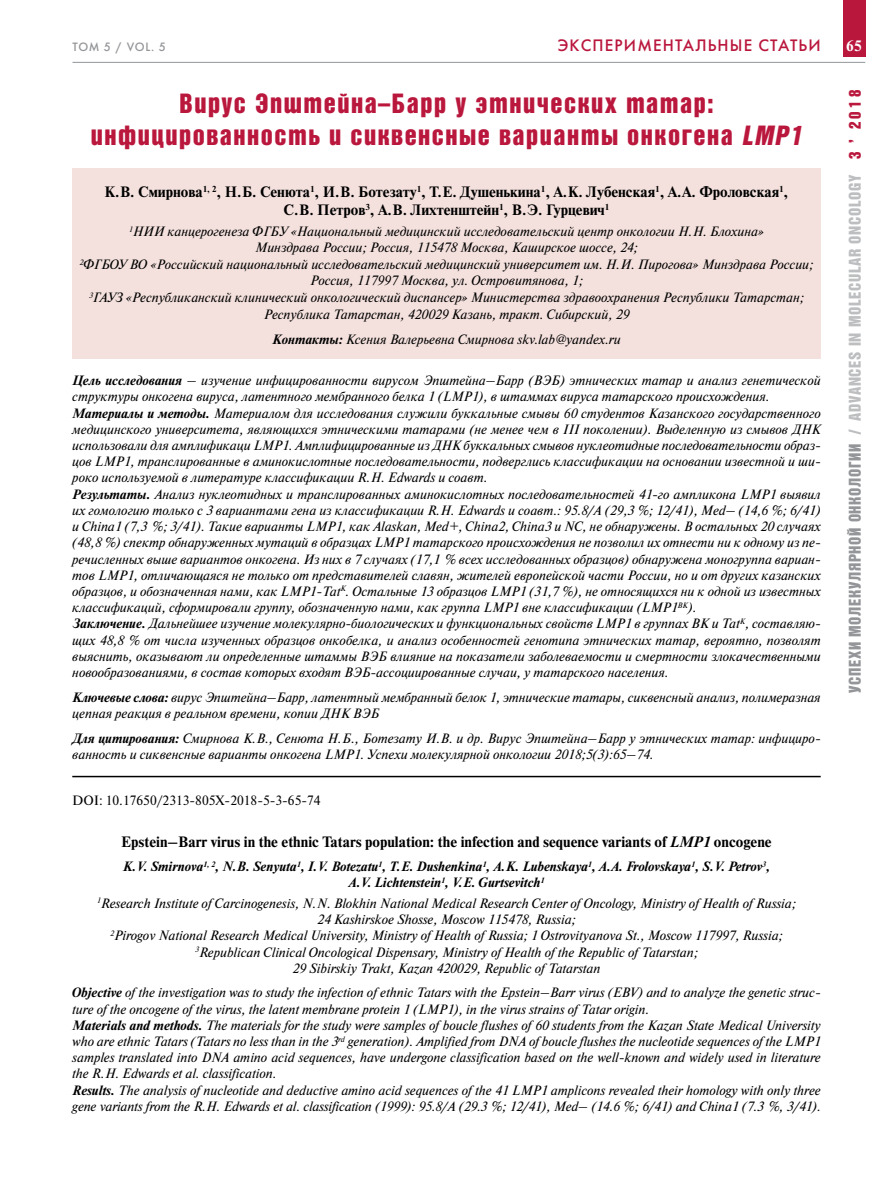
<style>
.page{position:relative;width:893px;height:1191px;background:#fff}
.page>*{position:absolute;margin:0;border:0;box-sizing:border-box;transform-origin:0 0}
.t1{font:27px/32.4px "Bastion Kontrast Alt C";letter-spacing:.055em;color:#ba173d;text-align:center}
.t2{font:16.5px "Bastion Kontrast Alt C";letter-spacing:.04em;color:#bcbec0}
.t3{font:16.5px "Futuris C";letter-spacing:.07em;color:#ba173d}
.t4{font:16.5px "Bastion Kontrast Alt C";color:#ba173d}
.t5{font:700 15px/18px "Newton C";color:#000;text-align:center}
.t6{font:700 15px "Newton C";color:#fff}
.t7{font:italic 13.5px/16.2px "Newton C";color:#000}
.t8{font:italic 700 13.5px/16.2px "Newton C";color:#000;text-align:center}
.t9{font:13.5px "Newton C";color:#000}
.t10{font:12px "Futuris C";letter-spacing:.045em;color:#939598}
.s1{font-style:italic}
.s2{font-weight:700}
.s3{color:#939598}
.s4{color:#ba173d}
</style>
<div class="page">
<div style="left:843px;top:0;width:22px;height:57px;background:#ba173d"></div>
<hr style="left:72px;top:62px;width:793px;height:1px;background:#939598">
<div style="left:72px;top:168px;width:748px;height:190px;background:#f4e1dd"></div>
<hr style="left:72px;top:776px;width:749px;height:1px;background:#000">
<p class="t10" style="left:72px;top:40px;width:95px">ТОМ 5 / VOL. 5</p>
<p class="t3" style="left:558px;top:36px;width:264px">ЭКСПЕРИМЕНТАЛЬНЫЕ СТАТЬИ</p>
<p class="t6" style="left:846px;top:38px;width:17px">65</p>
<h1 class="t1" style="left:91px;top:87px;width:712px">Вирус Эпштейна–Барр у этнических татар: инфицированность и сиквенсные варианты онкогена <span class="s1">LMP1</span></h1>
<p class="t5" style="left:105px;top:183px;width:685px">К.В. Смирнова<sup>1,</sup> <sup>2</sup>, Н.Б. Сенюта<sup>1</sup>, И.В. Ботезату<sup>1</sup>, Т.Е. Душенькина<sup>1</sup>, А.К. Лубенская<sup>1</sup>, А.А. Фроловская<sup>1</sup>,<br>С.В. Петров<sup>3</sup>, А.В. Лихтенштейн<sup>1</sup>, В.Э. Гурцевич<sup>1</sup></p>
<p class="t7" style="left:80px;top:223px;width:735px;text-align:center"><sup>1</sup>НИИ канцерогенеза ФГБУ «Национальный медицинский исследовательский центр онкологии Н.Н. Блохина»<br>Минздрава России; Россия, 115478 Москва, Каширское шоссе, 24;<br><sup>2</sup>ФГБОУ ВО «Российский национальный исследовательский медицинский университет им. Н.И. Пирогова» Минздрава России; Россия, 117997 Москва, ул. Островитянова, 1;<br><sup>3</sup>ГАУЗ «Республиканский клинический онкологический диспансер» Министерства здравоохранения Республики Татарстан; Республика Татарстан, 420029 Казань, тракт. Сибирский, 29</p>
<p class="t7" style="left:272px;top:331px;width:350px"><span class="s2">Контакты:</span> Ксения Валерьевна Смирнова skv.lab@yandex.ru</p>
<p class="t7" style="left:72px;top:372px;width:750px"><span class="s2">Цель исследования</span> – изучение инфицированности вирусом Эпштейна–Барр (ВЭБ) этнических татар и анализ генетической структуры онкогена вируса, латентного мембранного белка 1 (LMP1), в штаммах вируса татарского происхождения.<br><span class="s2">Материалы и методы.</span> Материалом для исследования служили буккальные смывы 60 студентов Казанского государственного медицинского университета, являющихся этническими татарами (не менее чем в III поколении). Выделенную из смывов ДНК использовали для амплификаци LMP1. Амплифицированные из ДНК буккальных смывов нуклеотидные последовательности образ&shy;цов LMP1, транслированные в аминокислотные последовательности, подверглись классификации на основании известной и ши&shy;роко используемой в литературе классификации R.H. Edwards и соавт.<br><span class="s2">Результаты.</span> Анализ нуклеотидных и транслированных аминокислотных последовательностей 41-го ампликона LMP1 выявил их гомологию только с 3 вариантами гена из классификации R.H. Edwards и соавт.: 95.8/А (29,3 %; 12/41), Med– (14,6 %; 6/41) и China1 (7,3 %; 3/41). Такие варианты LMP1, как Alaskan, Med+, Chinа2, China3 и NC, не обнаружены. В остальных 20 случаях (48,8 %) спектр обнаруженных мутаций в образцах LMP1 татарского происхождения не позволил их отнести ни к одному из пе&shy;речисленных выше вариантов онкогена. Из них в 7 случаях (17,1 % всех исследованных образцов) обнаружена моногруппа вариан&shy;тов LMP1, отличающаяся не только от представителей славян, жителей европейской части России, но и от других казанских образцов, и обозначенная нами, как LMP1-Tat<sup>K</sup>. Остальные 13 образцов LMP1 (31,7 %), не относящихся ни к одной из известных классификаций, сформировали группу, обозначенную нами, как группа LMP1 вне классификации (LMP1<sup>ВК</sup>).<br><span class="s2">Заключение.</span> Дальнейшее изучение молекулярно-биологических и функциональных свойств LMP1 в группах ВК и Tat<sup>K</sup>, составляю&shy;щих 48,8 % от числа изученных образцов онкобелка, и анализ особенностей генотипа этнических татар, вероятно, позволят выяснить, оказывают ли определенные штаммы ВЭБ влияние на показатели заболеваемости и смертности злокачественными новообразованиями, в состав которых входят ВЭБ-ассоциированные случаи, у татарского населения.</p>
<p class="t7" style="left:72px;top:689px;width:750px"><span class="s2">Ключевые слова:</span> вирус Эпштейна–Барр, латентный мембранный белок 1, этнические татары, сиквенсный анализ, полимеразная цепная реакция в реальном времени, копии ДНК ВЭБ</p>
<p class="t7" style="left:72px;top:730px;width:750px"><span class="s2">Для цитирования:</span> Смирнова К.В., Сенюта Н.Б., Ботезату И.В. и др. Вирус Эпштейна–Барр у этнических татар: инфициро&shy;ванность и сиквенсные варианты онкогена LMP1. Успехи молекулярной онкологии 2018;5(3):65–74.</p>
<p class="t9" style="left:72px;top:792px;width:250px">DOI: 10.17650/2313-805X-2018‑5‑3‑65‑74</p>
<p class="t5" style="left:121px;top:832px;width:652px">Epstein–Barr virus in the ethnic Tatars population: the infection and sequence variants of <span class="s1">LMP1</span> oncogene</p>
<p class="t8" style="left:123px;top:858px;width:649px">K.V. Smirnova<sup>1,</sup> <sup>2</sup>, N.B. Senyuta<sup>1</sup>, I.V. Botezatu<sup>1</sup>, T.E. Dushenkina<sup>1</sup>, A.K. Lubenskaya<sup>1</sup>, A.A. Frolovskaya<sup>1</sup>, S.V. Petrov<sup>3</sup>,<br>A.V. Lichtenstein<sup>1</sup>, V.E. Gurtsevitch<sup>1</sup></p>
<p class="t7" style="left:97px;top:895px;width:700px;text-align:center"><sup>1</sup>Research Institute of Carcinogenesis, N.N. Blokhin National Medical Research Center of Oncology, Ministry of Health of Russia; 24 Kashirskoe Shosse, Moscow 115478, Russia;<br><sup>2</sup>Pirogov National Research Medical University, Ministry of Health of Russia; 1 Ostrovityanova St., Moscow 117997, Russia; <sup>3</sup>Republican Clinical Oncological Dispensary, Ministry of Health of the Republic of Tatarstan;<br>29 Sibirskiy Trakt, Kazan 420029, Republic of Tatarstan</p>
<p class="t7" style="left:72px;top:984px;width:750px"><span class="s2">Objective</span> of the investigation was to study the infection of ethnic Tatars with the Epstein–Barr virus (EBV) and to analyze the genetic struc&shy;ture of the oncogene of the virus, the latent membrane protein 1 (LMP1), in the virus strains of Tatar origin.<br><span class="s2">Materials and methods.</span> The materials for the study were samples of boucle flushes of 60 students from the Kazan State Medical University who are ethnic Tatars (Tatars no less than in the 3<sup>rd</sup> generation). Amplified from DNA of boucle flushes the nucleotide sequences of the LMP1 samples translated into DNA amino acid sequences, have undergone classification based on the well-known and widely used in literature the R.H. Edwards et al. classification.<br><span class="s2">Results.</span> The analysis of nucleotide and deductive amino acid sequences of the 41 LMP1 amplicons revealed their homology with only three gene variants from the R.H. Edwards et al. classification (1999): 95.8/A (29.3 %; 12/41), Med– (14.6 %; 6/41) and China1 (7.3 %, 3/41).</p>
<p class="t4" style="left:847px;top:129px;width:41px;rotate:-90deg">2018</p>
<p class="t4" style="left:837px;top:143px;width:5px;rotate:-90deg">,</p>
<p class="t2" style="left:847px;top:693px;width:543px;rotate:-90deg"><span class="s3">УСПЕХИ МОЛЕКУЛЯРНОЙ ОНКОЛОГИИ</span> / ADVANCES IN MOLECULAR ONCOLOGY <span class="s4">3</span></p>
</div>
